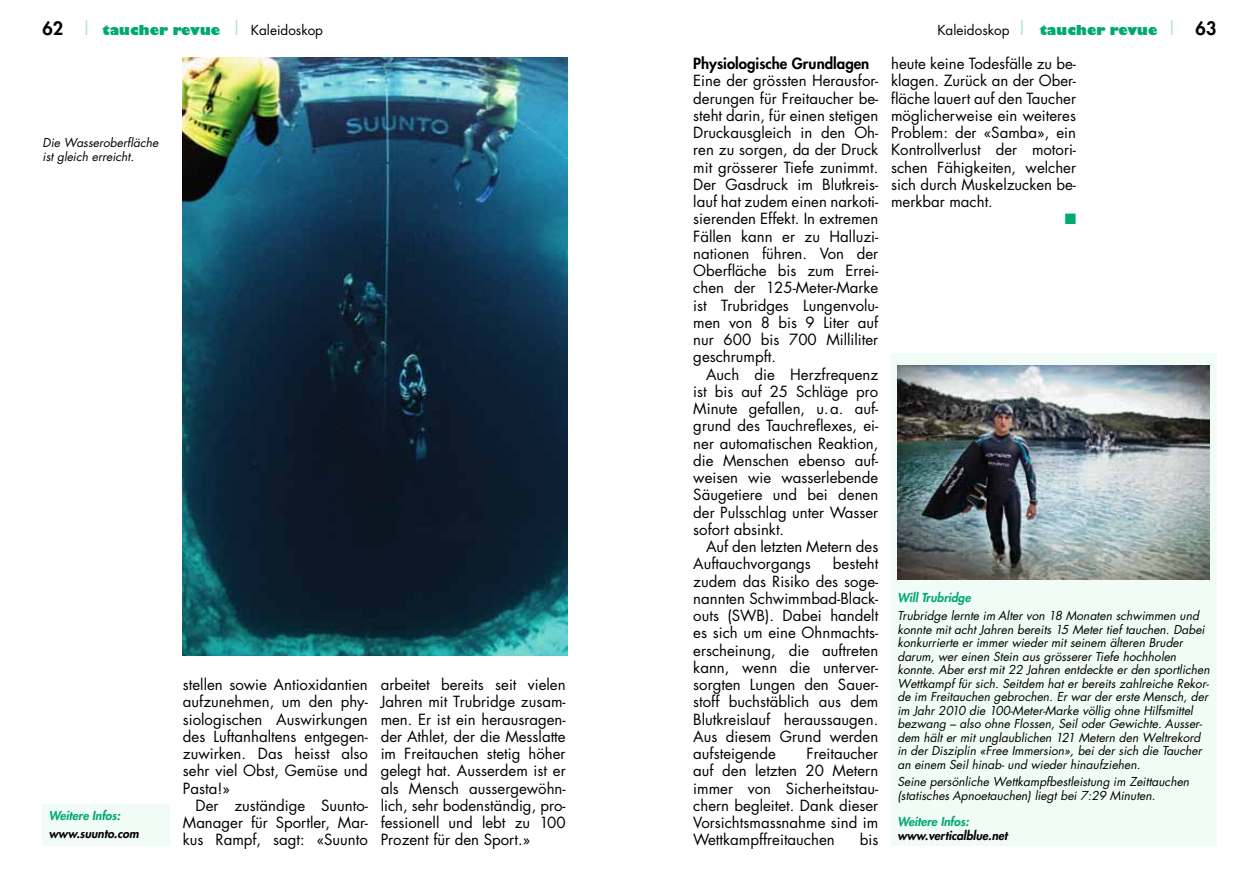
<style>
.page{position:relative;width:1259px;height:893px;background:#fff}
.page>*{position:absolute;margin:0;border:0;box-sizing:border-box;transform-origin:0 0}
.t1{font:15px/17.2px "Futura";color:#000;text-align:justify}
.t2{font:800 15px "Futura";color:#000}
.t3{font:15px "Zapf Dingbats";color:#00a872}
.t4{font:800 13.5px "Gill Sans";color:#00a872}
.t5{font:italic 12px/13.5px "Futura";color:#000}
.t6{font:italic 800 12px "Futura";color:#00a872}
.t7{font:italic 800 12px "Futura";color:#000}
.s1{font-family:"Futura";font-size:18px;color:#000}
.s2{font-family:"Futura";font-weight:400;font-size:18px;color:#a3e8c8}
.s3{font-family:"Futura";font-weight:400;color:#000}
</style>
<div class="page">
<div style="left:43px;top:804px;width:127px;height:41px;background:#f0fcf5"></div>
<div style="left:891px;top:353px;width:325px;height:492px;background:#f0fcf5"></div>
<img style="left:897px;top:365px;width:312px;height:214px">
<img style="left:183px;top:58px;width:384px;height:597px">
<p class="t4" style="left:43px;top:21px;width:282px"><span class="s1">62</span> <span class="s2">|</span> taucher revue <span class="s2">|</span> <span class="s3">Kaleidoskop</span></p>
<p class="t4" style="left:937px;top:21px;width:281px"><span class="s3">Kaleidoskop</span> <span class="s2">|</span> taucher revue <span class="s2">|</span> <span class="s1">63</span></p>
<p class="t5" style="left:43px;top:136px;width:117px">Die Wasseroberfläche ist gleich erreicht.</p>
<p class="t6" style="left:49px;top:808px;width:73px">Weitere Infos:</p>
<p class="t7" style="left:49px;top:826px;width:91px">www.suunto.com</p>
<p class="t1" style="left:183px;top:676px;width:186px">stellen sowie Antioxidantien aufzunehmen, um den phy&shy;siologischen Auswirkungen des Luftanhaltens entgegen&shy;zuwirken. Das heisst also sehr viel Obst, Gemüse und Pasta!»</p>
<p class="t1" style="left:183px;top:796px;width:186px;text-indent:13px">Der zuständige Suunto-Manager für Sportler, Mar&shy;kus Rampf, sagt: «Suunto</p>
<p class="t1" style="left:381px;top:676px;width:186px">arbeitet bereits seit vielen Jahren mit Trubridge zusam&shy;men. Er ist ein herausragen&shy;der Athlet, der die Messlatte im Freitauchen stetig höher gelegt hat. Ausserdem ist er als Mensch aussergewöhn&shy;lich, sehr bodenständig, pro&shy;fessionell und lebt zu 100<br>Prozent für den Sport.»</p>
<p class="t2" style="left:693px;top:54px;width:178px">Physiologische Grundlagen</p>
<p class="t1" style="left:693px;top:72px;width:186px">Eine der grössten Herausfor&shy;derungen für Freitaucher be&shy;steht darin, für einen stetigen Druckausgleich in den Oh&shy;ren zu sorgen, da der Druck mit grösserer Tiefe zunimmt.<br>Der Gasdruck im Blutkreis&shy;lauf hat zudem einen narkoti&shy;sierenden Effekt. In extremen Fällen kann er zu Halluzi&shy;nationen führen. Von der Oberfläche bis zum Errei&shy;chen der 125-Meter-Marke ist Trubridges Lungenvolu&shy;men von 8 bis 9 Liter auf nur 600 bis 700 Milliliter geschrumpft.</p>
<p class="t1" style="left:693px;top:365px;width:186px;text-indent:13px">Auch die Herzfrequenz ist bis auf 25 Schläge pro Minute gefallen, u.a. auf&shy;grund des Tauchreflexes, ei&shy;ner automatischen Reaktion, die Menschen ebenso auf&shy;weisen wie wasserlebende Säugetiere und bei denen der Pulsschlag unter Wasser sofort absinkt.</p>
<p class="t1" style="left:693px;top:538px;width:186px;text-indent:13px">Auf den letzten Metern des<br>Auftauchvorgangs</p>
<p class="t1" style="left:693px;top:555px;width:186px;text-indent:140px">besteht zudem das Risiko des soge&shy;nannten Schwimmbad-Black&shy;outs (SWB). Dabei handelt es sich um eine Ohnmachts&shy;erscheinung, die auftreten kann, wenn die unterver&shy;sorgten Lungen den Sauer&shy;stoff buchstäblich aus dem Blutkreislauf heraussaugen.<br>Aus diesem Grund werden aufsteigende</p>
<p class="t1" style="left:693px;top:745px;width:186px;text-indent:113px">Freitaucher auf den letzten 20 Metern immer von Sicherheitstau&shy;chern begleitet. Dank dieser Vorsichtsmassnahme sind im Wettkampffreitauchen</p>
<p class="t1" style="left:859px;top:831px;width:20px">bis</p>
<p class="t1" style="left:891px;top:55px;width:186px">heute keine Todesfälle zu be&shy;klagen. Zurück an der Ober&shy;fläche lauert auf den Taucher möglicherweise ein weiteres Problem: der «Samba», ein Kontrollverlust der motori&shy;schen Fähigkeiten, welcher sich durch Muskelzucken be&shy;merkbar macht.</p>
<p class="t3" style="left:1064px;top:212px;width:13px">■</p>
<p class="t6" style="left:897px;top:590px;width:75px">Will Trubridge</p>
<p class="t5" style="left:897px;top:609px;width:314px">Trubridge lernte im Alter von 18 Monaten schwimmen und konnte mit acht Jahren bereits 15 Meter tief tauchen. Dabei konkurrierte er immer wieder mit seinem älteren Bruder darum, wer einen Stein aus grösserer Tiefe hochholen konnte. Aber erst mit 22 Jahren entdeckte er den sportlichen Wettkampf für sich. Seitdem hat er bereits zahlreiche Rekor&shy;de im Freitauchen gebrochen. Er war der erste Mensch, der im Jahr 2010 die 100-Meter-Marke völlig ohne Hilfsmittel bezwang – also ohne Flossen, Seil oder Gewichte. Ausser&shy;dem hält er mit unglaublichen 121 Metern den Weltrekord in der Disziplin «Free Immersion», bei der sich die Taucher an einem Seil hinab- und wieder hinaufziehen.</p>
<p class="t5" style="left:897px;top:775px;width:293px">Seine persönliche Wettkampfbestleistung im Zeittauchen (statisches Apnoetauchen) liegt bei 7:29 Minuten.</p>
<p class="t6" style="left:897px;top:814px;width:73px">Weitere Infos:</p>
<p class="t7" style="left:897px;top:828px;width:112px">www.verticalblue.net</p>
</div>
